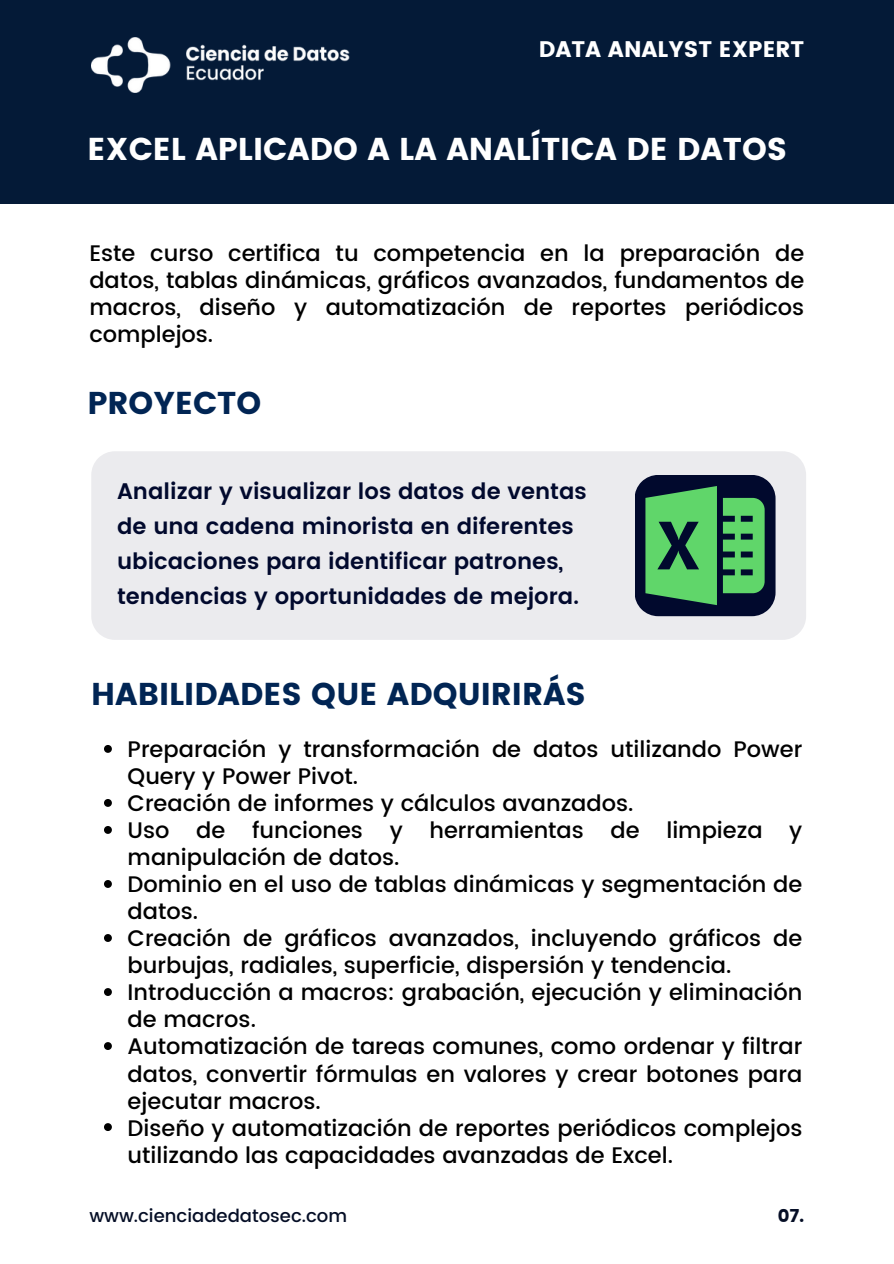
<style>
.page{position:relative;width:894px;height:1264px;background:#fff}
.page>*{position:absolute;margin:0;border:0;box-sizing:border-box;transform-origin:0 0}
.t1{font:31.5px "Poppins";color:#fff}
.t2{font:31.5px "Poppins";color:#012554}
.t3{font:500 22.5px/27px "Poppins";color:#000;text-align:justify}
.t4{font:600 22.5px/34.8px "Poppins";color:#01092d}
.t5{font:22.5px "Poppins";color:#fff}
.t6{font:500 18px "Poppins";color:#050e26}
.t7{font:18px "Poppins";color:#050e26}
</style>
<div class="page">
<div style="left:0;top:0;width:893px;height:204px;background:#041a37"></div>
<img style="left:91px;top:38px;width:258px;height:55px">
<div style="left:91px;top:451px;width:714px;height:189px;background:#ebebee"></div>
<svg style="left:634px;top:475px;width:141px;height:141px;background:#377651"></svg>
<svg style="left:104px;top:745px;width:8px;height:7px"></svg>
<svg style="left:104px;top:799px;width:8px;height:7px"></svg>
<svg style="left:104px;top:826px;width:8px;height:7px"></svg>
<svg style="left:104px;top:880px;width:8px;height:7px"></svg>
<svg style="left:104px;top:934px;width:8px;height:7px"></svg>
<svg style="left:104px;top:988px;width:8px;height:7px"></svg>
<svg style="left:104px;top:1042px;width:8px;height:7px"></svg>
<svg style="left:104px;top:1123px;width:8px;height:7px"></svg>
<p class="t5" style="left:538px;top:36px;width:267px">DATA ANALYST EXPERT</p>
<h1 class="t1" style="left:87px;top:131px;width:701px">EXCEL APLICADO A LA ANALÍTICA DE DATOS</h1>
<p class="t3" style="left:89px;top:240px;width:716px">Este curso certifica tu competencia en la preparación de datos, tablas dinámicas, gráficos avanzados, fundamentos de macros, diseño y automatización de reportes periódicos complejos.</p>
<h1 class="t2" style="left:87px;top:385px;width:175px">PROYECTO</h1>
<p class="t4" style="left:117px;top:475px;width:471px">Analizar y visualizar los datos de ventas de una cadena minorista en diferentes ubicaciones para identificar patrones, tendencias y oportunidades de mejora.</p>
<h1 class="t2" style="left:91px;top:676px;width:496px">HABILIDADES QUE ADQUIRIRÁS</h1>
<p class="t3" style="left:128px;top:736px;width:676px;text-align:left">Preparación y transformación de datos utilizando Power Query y Power Pivot.<br>Creación de informes y cálculos avanzados.<br>Uso de funciones y herramientas de limpieza y manipulación de datos.<br>Dominio en el uso de tablas dinámicas y segmentación de datos.<br>Creación de gráficos avanzados, incluyendo gráficos de burbujas, radiales, superficie, dispersión y tendencia.<br>Introducción a macros: grabación, ejecución y eliminación de macros.<br>Automatización de tareas comunes, como ordenar y filtrar datos, convertir fórmulas en valores y crear botones para ejecutar macros.<br>Diseño y automatización de reportes periódicos complejos utilizando las capacidades avanzadas de Excel.</p>
<p class="t6" style="left:89px;top:1202px;width:259px">www.cienciadedatosec.com</p>
<p class="t7" style="left:777px;top:1205px;width:28px">07.</p>
</div>
